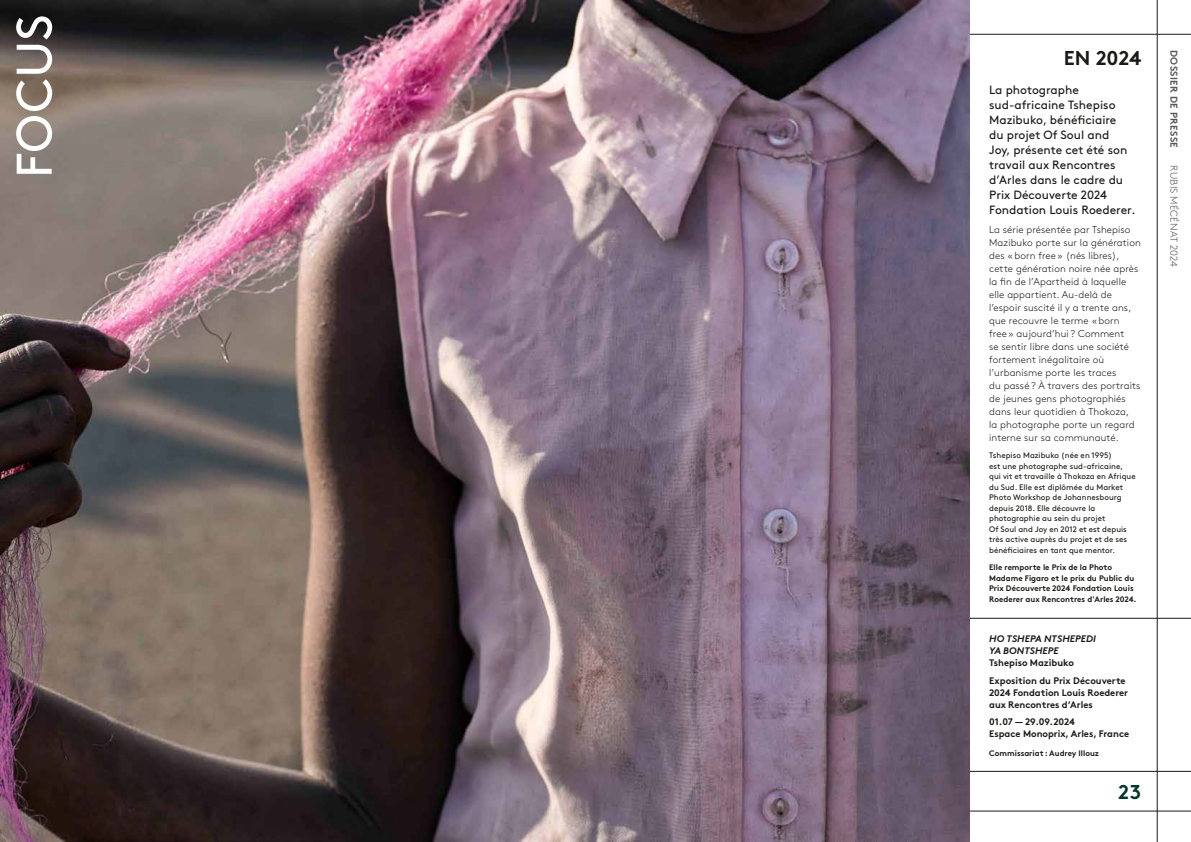
<style>
.page{position:relative;width:1191px;height:842px;background:#fff}
.page>*{position:absolute;margin:0;border:0;box-sizing:border-box;transform-origin:0 0}
.t1{font:50px "Brown Pro";letter-spacing:.005em;color:#fff}
.t2{font:700 20px "Brown Pro";letter-spacing:-.01em;color:#1a1a18}
.t3{font:700 20px "Brown Pro";color:#00382c}
.t4{font:12px/15px "Brown Pro";color:#1a1a18}
.t5{font:300 10px/13px "Brown Pro";letter-spacing:.01em;color:#1a1a18}
.t6{font:300 10px "Brown Pro";letter-spacing:.02em;color:#575756}
.t7{font:700 10px "Brown Pro";letter-spacing:.03em;color:#575756}
.t8{font:700 9.5px/12px "Brown Pro";letter-spacing:-.005em;color:#1a1a18}
.t9{font:italic 700 9.5px/12px "Brown Pro";letter-spacing:.005em;color:#1a1a18}
.t10{font:8px/10.5px "Brown Pro";color:#1a1a18}
.t11{font:700 8px/10.5px "Brown Pro";color:#1a1a18}
</style>
<div class="page">
<hr style="left:595px;top:811px;width:596px;height:1px;background:#1a1a18">
<hr style="left:969px;top:771px;width:222px;height:1px;background:#1a1a18">
<hr style="left:969px;top:34px;width:222px;height:1px;background:#1a1a18">
<hr style="left:969px;top:618px;width:222px;height:1px;background:#1a1a18">
<hr style="left:1157px;top:0;width:1px;height:842px;background:#1a1a18">
<img style="left:0;top:0;width:969px;height:842px">
<h1 class="t1" style="left:-4px;top:178px;width:165px;rotate:-90deg">FOCUS</h1>
<h2 class="t2" style="left:1063px;top:41px;width:79px">EN 2024</h2>
<p class="t7" style="left:1182px;top:50px;width:100px;rotate:90deg">DOSSIER DE PRESSE</p>
<p class="t6" style="left:1181px;top:165px;width:103px;rotate:90deg">RUBIS MÉCÉNAT 2024</p>
<p class="t4" style="left:989px;top:81px;width:148px">La photographe sud-africaine Tshepiso<br>Mazibuko, bénéficiaire<br>du projet Of Soul and<br>Joy, présente cet été son travail aux Rencontres d’Arles dans le cadre du<br>Prix Découverte 2024<br>Fondation Louis Roederer.</p>
<p class="t5" style="left:989px;top:222px;width:153px">La série présentée par Tshepiso<br>Mazibuko porte sur la génération des «born free » (nés libres), cette génération noire née après la fin de l’Apartheid à laquelle elle appartient. Au-delà de l’espoir suscité il y a trente ans, que recouvre le terme «born<br>free » aujourd’hui ? Comment<br>se sentir libre dans une société fortement inégalitaire où l’urbanisme porte les traces<br>du passé ? À travers des portraits de jeunes gens photographiés dans leur quotidien à Thokoza,<br>la photographe porte un regard interne sur sa communauté.</p>
<p class="t10" style="left:989px;top:449px;width:148px">Tshepiso Mazibuko (née en 1995)<br>est une photographe sud-africaine, qui vit et travaille à Thokoza en Afrique du Sud. Elle est diplômée du Market Photo Workshop de Johannesbourg depuis 2018. Elle découvre la photographie au sein du projet<br>Of Soul and Joy en 2012 et est depuis très active auprès du projet et de ses bénéficiaires en tant que mentor.</p>
<p class="t11" style="left:989px;top:561px;width:149px">Elle remporte le Prix de la Photo Madame Figaro et le prix du Public du Prix Découverte 2024 Fondation Louis Roederer aux Rencontres d'Arles 2024.</p>
<p class="t9" style="left:989px;top:632px;width:108px">HO TSHEPA NTSHEPEDI<br>YA BONTSHEPE</p>
<p class="t8" style="left:989px;top:653px;width:138px;line-height:17.7px">Tshepiso Mazibuko<br>Exposition du Prix Découverte</p>
<p class="t8" style="left:989px;top:685px;width:140px">2024 Fondation Louis Roederer aux Rencontres d’Arles</p>
<p class="t8" style="left:989px;top:715px;width:141px">01.07 — 29.09.2024<br>Espace Monoprix, Arles, France</p>
<p class="t11" style="left:989px;top:747px;width:111px">Commissariat : Audrey Illouz</p>
<h2 class="t3" style="left:1118px;top:776px;width:25px">23</h2>
</div>
